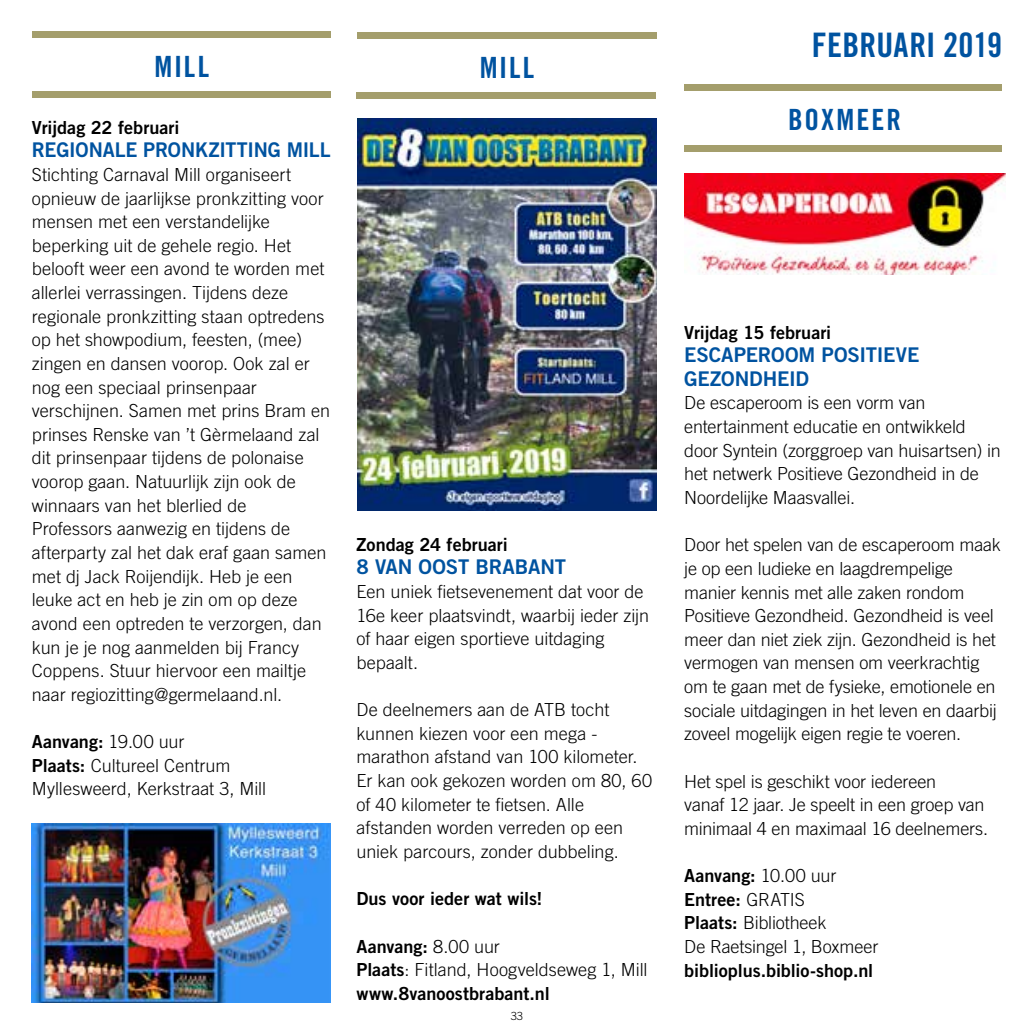
<style>
.page{position:relative;width:1034px;height:1034px;background:#fff}
.page>*{position:absolute;margin:0;border:0;box-sizing:border-box;transform-origin:0 0}
.t1{font:33.75px "Trade Gothic LT Std Bd Cn 20";letter-spacing:.005em;color:#0053a0}
.t2{font:29.25px "Trade Gothic LT Std Bd Cn 20";letter-spacing:.065em;color:#0053a0}
.t3{font:20.25px/23.6px "Trade Gothic LT Std Bd 2";letter-spacing:-.01em;color:#0053a0}
.t4{font:300 18px/23.6px "Trade Gothic LT Std";color:#000}
.t5{font:18px/23.6px "Trade Gothic LT Std Bd 2";color:#000}
.t6{font:300 11.25px "Trade Gothic LT Std";color:#000}
.s1{font-family:"Trade Gothic LT Std";font-weight:300}
.s2{font-family:"Trade Gothic LT Std Bd 2";font-weight:400}
</style>
<div class="page">
<div style="left:684px;top:145px;width:317px;height:6px;background:#a49e6c"></div>
<div style="left:684px;top:84px;width:317px;height:6px;background:#a49e6c"></div>
<div style="left:32px;top:91px;width:298px;height:7px;background:#a49e6c"></div>
<div style="left:32px;top:31px;width:298px;height:7px;background:#a49e6c"></div>
<img style="left:32px;top:823px;width:298px;height:178px">
<div style="left:356px;top:92px;width:300px;height:7px;background:#a49e6c"></div>
<div style="left:357px;top:32px;width:299px;height:7px;background:#a49e6c"></div>
<img style="left:357px;top:118px;width:299px;height:392px">
<img style="left:684px;top:173px;width:321px;height:102px">
<h2 class="t2" style="left:154px;top:49px;width:56px">MILL</h2>
<p class="t5" style="left:32px;top:115px;width:149px">Vrijdag 22 februari</p>
<p class="t3" style="left:32px;top:138px;width:300px">REGIONALE PRONKZITTING MILL</p>
<p class="t4" style="left:32px;top:162px;width:300px">Stichting Carnaval Mill organiseert opnieuw de jaarlijkse pronkzitting voor mensen met een verstandelijke beperking uit de gehele regio. Het belooft weer een avond te worden met allerlei verrassingen. Tijdens deze regionale pronkzitting staan optredens op het showpodium, feesten, (mee) zingen en dansen voorop. Ook zal er nog een speciaal prinsenpaar verschijnen. Samen met prins Bram en prinses Renske van ’t Gèrmelaand zal dit prinsenpaar tijdens de polonaise voorop gaan. Natuurlijk zijn ook de winnaars van het blerlied de Professors aanwezig en tijdens de afterparty zal het dak eraf gaan samen met dj Jack Roijendijk. Heb je een leuke act en heb je zin om op deze avond een optreden te verzorgen, dan kun je je nog aanmelden bij Francy Coppens. Stuur hiervoor een mailtje naar regiozitting@germelaand.nl.</p>
<p class="t5" style="left:32px;top:729px;width:154px">Aanvang: <span class="s1">19.00 uur</span></p>
<p class="t4" style="left:32px;top:753px;width:235px"><span class="s2">Plaats:</span> Cultureel Centrum<br>Myllesweerd, Kerkstraat 3, Mill</p>
<h2 class="t2" style="left:479px;top:49px;width:56px">MILL</h2>
<p class="t5" style="left:356px;top:532px;width:153px">Zondag 24 februari</p>
<p class="t3" style="left:356px;top:555px;width:211px">8 VAN OOST BRABANT</p>
<p class="t4" style="left:356px;top:579px;width:294px">Een uniek fietsevenement dat voor de<br>16e keer plaatsvindt, waarbij ieder zijn of haar eigen sportieve uitdaging bepaalt.</p>
<p class="t4" style="left:356px;top:697px;width:297px">De deelnemers aan de ATB tocht kunnen kiezen voor een mega - marathon afstand van 100 kilometer.<br>Er kan ook gekozen worden om 80, 60 of 40 kilometer te fietsen. Alle afstanden worden verreden op een uniek parcours, zonder dubbeling.</p>
<p class="t5" style="left:356px;top:886px;width:188px">Dus voor ieder wat wils!</p>
<p class="t5" style="left:356px;top:933px;width:145px">Aanvang: <span class="s1">8.00 uur</span></p>
<p class="t4" style="left:356px;top:957px;width:292px"><span class="s2">Plaats</span>: Fitland, Hoogveldseweg 1, Mill</p>
<p class="t5" style="left:356px;top:981px;width:195px">www.8vanoostbrabant.nl</p>
<p class="t6" style="left:510px;top:1008px;width:14px">33</p>
<h1 class="t1" style="left:811px;top:25px;width:192px">FEBRUARI 2019</h1>
<h2 class="t2" style="left:787px;top:102px;width:114px">BOXMEER</h2>
<p class="t5" style="left:684px;top:320px;width:148px">Vrijdag 15 februari</p>
<p class="t3" style="left:684px;top:343px;width:237px">ESCAPEROOM POSITIEVE<br>GEZONDHEID</p>
<p class="t4" style="left:684px;top:391px;width:318px">De escaperoom is een vorm van entertainment educatie en ontwikkeld door Syntein (zorggroep van huisartsen) in het netwerk Positieve Gezondheid in de Noordelijke Maasvallei.</p>
<p class="t4" style="left:684px;top:532px;width:318px">Door het spelen van de escaperoom maak je op een ludieke en laagdrempelige manier kennis met alle zaken rondom Positieve Gezondheid. Gezondheid is veel meer dan niet ziek zijn. Gezondheid is het vermogen van mensen om veerkrachtig om te gaan met de fysieke, emotionele en sociale uitdagingen in het leven en daarbij zoveel mogelijk eigen regie te voeren.</p>
<p class="t4" style="left:684px;top:769px;width:305px">Het spel is geschikt voor iedereen<br>vanaf 12 jaar. Je speelt in een groep van minimaal 4 en maximaal 16 deelnemers.</p>
<p class="t5" style="left:684px;top:863px;width:154px">Aanvang: <span class="s1">10.00 uur<br></span>Entree: <span class="s1">GRATIS</span></p>
<p class="t4" style="left:684px;top:910px;width:195px"><span class="s2">Plaats:</span> Bibliotheek<br>De Raetsingel 1, Boxmeer</p>
<p class="t5" style="left:684px;top:957px;width:190px">biblioplus.biblio-shop.nl</p>
</div>
